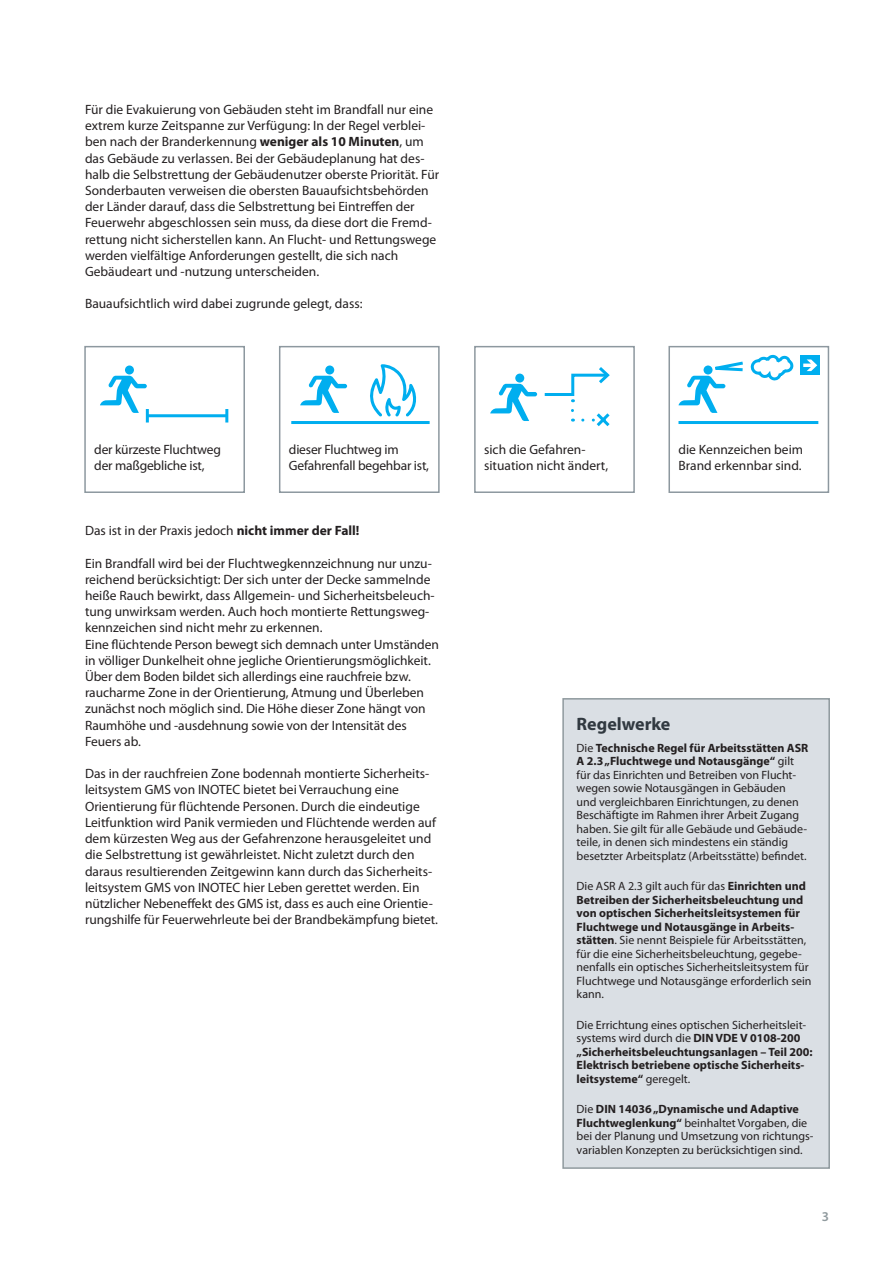
<style>
.page{position:relative;width:893px;height:1263px;background:#fff}
.page>*{position:absolute;margin:0;border:0;box-sizing:border-box;transform-origin:0 0}
.t1{font:700 18px "Myriad Pro";color:#313940}
.Body{font:13.5px/16.2px "Myriad Pro";color:#231f20}
.t2{font:600 13.5px "Myriad Pro";color:#909a9e}
.Kleingedrucktes{font:12px/13.5px "Myriad Pro";color:#231f20}
.Kleingedrucktes-2{font:700 12px/13.5px "Myriad Pro";color:#231f20}
.s1{font-weight:700}
.s2{font-weight:400}
</style>
<div class="page">
<div style="left:563px;top:699px;width:266px;height:469px;background:#dadfe4"></div>
<div style="left:562px;top:698px;width:268px;height:471px;border:2px solid #909a9e"></div>
<div style="left:84px;top:346px;width:161px;height:147px;border:2px solid #8d989f"></div>
<div style="left:279px;top:346px;width:161px;height:147px;border:2px solid #8d989f"></div>
<div style="left:474px;top:346px;width:161px;height:147px;border:2px solid #8d989f"></div>
<div style="left:668px;top:346px;width:161px;height:147px;border:2px solid #8d989f"></div>
<svg style="left:300px;top:365px;width:47px;height:48px"></svg>
<hr style="left:147px;top:414px;width:80px;height:3px;background:#00aeef">
<svg style="left:100px;top:365px;width:49px;height:57px"></svg>
<svg style="left:225px;top:409px;width:3px;height:13px"></svg>
<hr style="left:291px;top:421px;width:139px;height:3px;background:#00aeef">
<hr style="left:678px;top:421px;width:140px;height:3px;background:#00aeef">
<svg style="left:370px;top:364px;width:47px;height:53px"></svg>
<svg style="left:490px;top:367px;width:120px;height:60px"></svg>
<div style="left:800px;top:356px;width:19px;height:19px;background:#00aeef"></div>
<svg style="left:678px;top:354px;width:116px;height:59px"></svg>
<svg style="left:803px;top:359px;width:14px;height:12px"></svg>
<p class="Body" style="left:85px;top:101px;width:356px">Für die Evakuierung von Gebäuden steht im Brandfall nur eine extrem kurze Zeitspanne zur Verfügung: In der Regel verblei&shy;ben nach der Branderkennung <span class="s1">weniger als 10 Minuten</span>, um das Gebäude zu verlassen. Bei der Gebäudeplanung hat des&shy;halb die Selbstrettung der Gebäudenutzer oberste Priorität. Für Sonderbauten verweisen die obersten Bauaufsichtsbehörden der Länder darauf, dass die Selbstrettung bei Eintreffen der Feuerwehr abgeschlossen sein muss, da diese dort die Fremd&shy;rettung nicht sicherstellen kann. An Flucht- und Rettungswege werden vielfältige Anforderungen gestellt, die sich nach Gebäudeart und -nutzung unterscheiden.</p>
<p class="Body" style="left:85px;top:296px;width:279px">Bauaufsichtlich wird dabei zugrunde gelegt, dass:</p>
<p class="Body" style="left:94px;top:441px;width:128px">der kürzeste Fluchtweg der maßgebliche ist,</p>
<p class="Body" style="left:289px;top:441px;width:142px">dieser Fluchtweg im<br>Gefahrenfall begehbar ist,</p>
<p class="Body" style="left:484px;top:441px;width:126px">sich die Gefahren&shy;situation nicht ändert,</p>
<p class="Body" style="left:678px;top:441px;width:126px">die Kennzeichen beim<br>Brand erkennbar sind.</p>
<p class="Body" style="left:85px;top:522px;width:276px">Das ist in der Praxis jedoch <span class="s1">nicht immer der Fall!</span></p>
<p class="Body" style="left:85px;top:555px;width:351px">Ein Brandfall wird bei der Fluchtwegkennzeichnung nur unzu&shy;reichend berücksichtigt: Der sich unter der Decke sammelnde heiße Rauch bewirkt, dass Allgemein- und Sicherheitsbeleuch&shy;tung unwirksam werden. Auch hoch montierte Rettungsweg&shy;kennzeichen sind nicht mehr zu erkennen.</p>
<p class="Body" style="left:85px;top:636px;width:355px">Eine flüchtende Person bewegt sich demnach unter Umständen in völliger Dunkelheit ohne jegliche Orientierungsmöglichkeit.<br>Über dem Boden bildet sich allerdings eine rauchfreie bzw. raucharme Zone in der Orientierung, Atmung und Überleben zunächst noch möglich sind. Die Höhe dieser Zone hängt von Raumhöhe und -ausdehnung sowie von der Intensität des Feuers ab.</p>
<p class="Body" style="left:85px;top:765px;width:354px">Das in der rauchfreien Zone bodennah montierte Sicherheits&shy;leitsystem GMS von INOTEC bietet bei Verrauchung eine Orientierung für flüchtende Personen. Durch die eindeutige Leitfunktion wird Panik vermieden und Flüchtende werden auf dem kürzesten Weg aus der Gefahrenzone herausgeleitet und die Selbstrettung ist gewährleistet. Nicht zuletzt durch den daraus resultierenden Zeitgewinn kann durch das Sicherheits&shy;leitsystem GMS von INOTEC hier Leben gerettet werden. Ein nützlicher Nebeneffekt des GMS ist, dass es auch eine Orientie&shy;rungshilfe für Feuerwehrleute bei der Brandbekämpfung bietet.</p>
<h1 class="t1" style="left:577px;top:712px;width:95px">Regelwerke</h1>
<p class="Kleingedrucktes" style="left:577px;top:741px;width:233px">Die <span class="s1">Technische Regel für Arbeitsstätten ASR A 2.3 „Fluchtwege und Notausgänge“</span> gilt für das Einrichten und Betreiben von Flucht&shy;wegen sowie Notausgängen in Gebäuden und vergleichbaren Einrichtungen, zu denen Beschäftigte im Rahmen ihrer Arbeit Zugang haben. Sie gilt für alle Gebäude und Gebäude&shy;teile, in denen sich mindestens ein ständig besetzter Arbeitsplatz (Arbeitsstätte) befindet.</p>
<p class="Kleingedrucktes" style="left:577px;top:879px;width:236px">Die ASR A 2.3 gilt auch für das <span class="s1">Einrichten und Betreiben der Sicherheitsbeleuchtung und von optischen Sicherheitsleitsystemen für Fluchtwege und Notausgänge in Arbeits&shy;stätten</span>. Sie nennt Beispiele für Arbeitsstätten, für die eine Sicherheitsbeleuchtung, gegebe&shy;nenfalls ein optisches Sicherheitsleitsystem für Fluchtwege und Notausgänge erforderlich sein kann.</p>
<p class="Kleingedrucktes-2" style="left:577px;top:1017px;width:237px"><span class="s2">Die Errichtung eines optischen Sicherheitsleit&shy;systems wird durch die</span> DIN VDE V 0108-200 „Sicherheitsbeleuchtungsanlagen – Teil 200:<br>Elektrisch betriebene optische Sicherheits&shy;leitsysteme“ <span class="s2">geregelt.</span></p>
<p class="Kleingedrucktes" style="left:577px;top:1102px;width:238px">Die <span class="s1">DIN 14036 „Dynamische und Adaptive Fluchtweglenkung“</span> beinhaltet Vorgaben, die bei der Planung und Umsetzung von richtungs&shy;variablen Konzepten zu berücksichtigen sind.</p>
<p class="t2" style="left:822px;top:1208px;width:9px">3</p>
</div>
